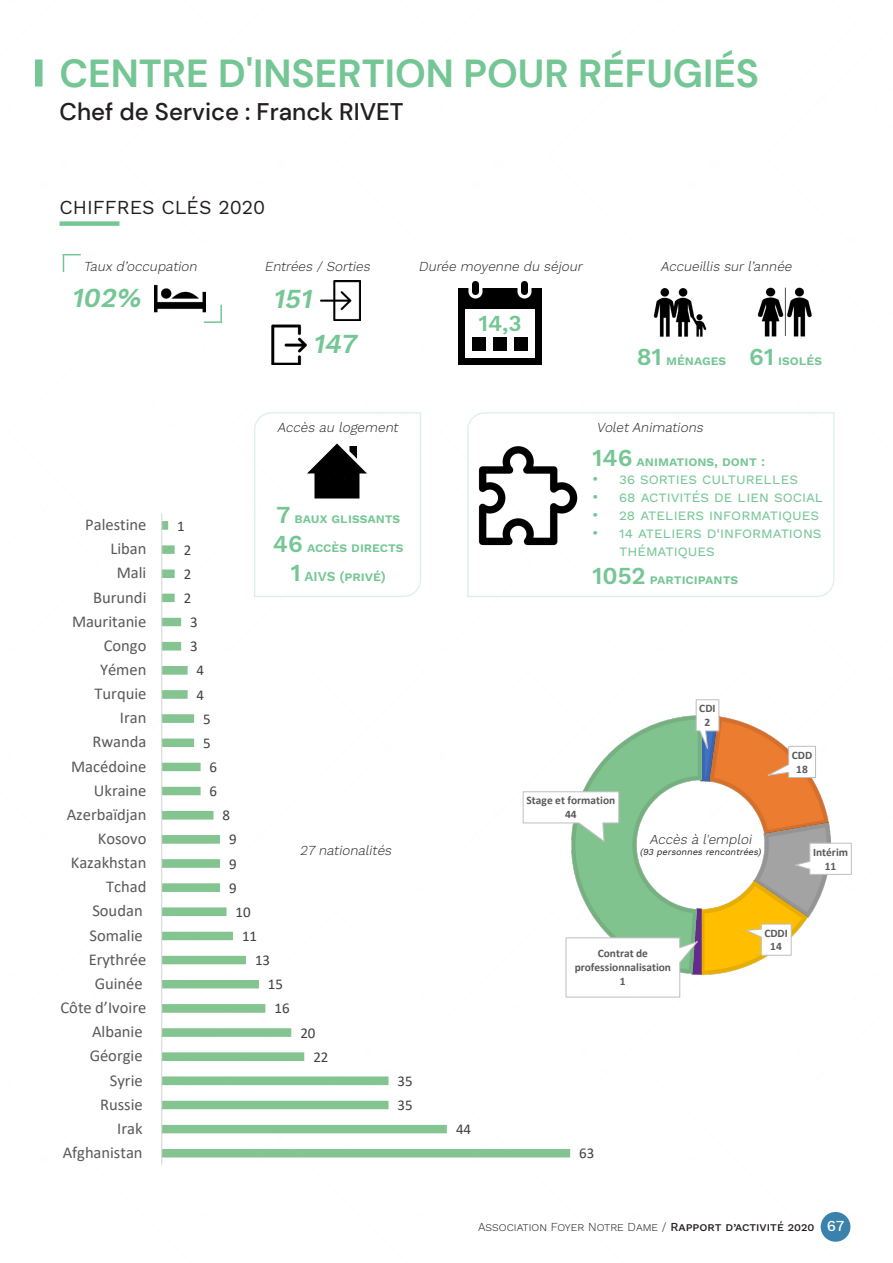
<style>
.page{position:relative;width:893px;height:1263px;background:#fff}
.page>*{position:absolute;margin:0;border:0;box-sizing:border-box;transform-origin:0 0}
.t1{font:700 39px "DM Sans";color:#75c695}
.t2{font:italic 600 27px "Work Sans";color:#75c695}
.t3{font:500 24px "DM Sans";color:#231f20}
.t4{font:600 22.5px "Work Sans";color:#75c695}
.t5{font:19.5px "Work Sans";color:#231f20}
.t6{font:16.5px "Calibri";color:#595959}
.t7{font:15px/18px "Work Sans";color:#75c695}
.t8{font:15px "Calibri";color:#404040}
.t9{font:italic 300 13.5px "Work Sans";color:#231f20}
.t10{font:600 13.5px "Work Sans";color:#75c695}
.t11{font:300 12px "Work Sans";color:#231f20}
.t12{font:700 11.4px/14px "Calibri";color:#595959;text-align:center}
.t13{font:italic 9px "Work Sans";color:#231f20}
.s1{font-size:24px}
.s2{font-weight:500}
.s3{font-weight:500;font-size:15px;color:#fff}
</style>
<div class="page">
<div style="left:821px;top:1212px;width:29px;height:30px;background:#3a82ab;border-radius:50%"></div>
<svg style="left:162px;top:521px;width:408px;height:636px"></svg>
<hr style="left:161px;top:513px;width:1px;height:652px;background:#d9d9d9">
<div style="left:35px;top:60px;width:8px;height:27px;background:#75c695"></div>
<div style="left:60px;top:221px;width:59px;height:5px;background:#75c695"></div>
<img style="left:155px;top:284px;width:50px;height:29px">
<img style="left:321px;top:281px;width:39px;height:40px">
<img style="left:271px;top:325px;width:36px;height:40px">
<img style="left:459px;top:281px;width:83px;height:84px">
<div style="left:466px;top:310px;width:69px;height:21px;background:#fff"></div>
<img style="left:654px;top:288px;width:53px;height:49px">
<img style="left:787px;top:287px;width:25px;height:50px">
<img style="left:757px;top:287px;width:26px;height:50px">
<hr style="left:785px;top:288px;width:1px;height:48px;background:#231f20">
<svg style="left:466px;top:412px;width:369px;height:186px"></svg>
<img style="left:475px;top:443px;width:105px;height:104px">
<div style="left:592px;top:443px;width:235px;height:141px;background:#fff"></div>
<svg style="left:253px;top:412px;width:169px;height:186px"></svg>
<div style="left:262px;top:501px;width:152px;height:83px;background:#fff"></div>
<img style="left:307px;top:442px;width:60px;height:59px">
<svg style="left:204px;top:305px;width:18px;height:18px"></svg>
<svg style="left:63px;top:254px;width:18px;height:18px"></svg>
<img style="left:701px;top:753px;width:8px;height:28px">
<img style="left:709px;top:717px;width:119px;height:105px">
<img style="left:754px;top:822px;width:76px;height:95px">
<img style="left:701px;top:881px;width:107px;height:93px">
<img style="left:571px;top:716px;width:130px;height:258px">
<svg style="left:695px;top:699px;width:25px;height:54px"></svg>
<svg style="left:764px;top:745px;width:52px;height:33px"></svg>
<svg style="left:792px;top:842px;width:60px;height:33px"></svg>
<svg style="left:743px;top:923px;width:49px;height:33px"></svg>
<svg style="left:565px;top:937px;width:135px;height:61px"></svg>
<svg style="left:522px;top:791px;width:98px;height:52px"></svg>
<p class="t1" style="left:60px;top:48px;width:701px">CENTRE D'INSERTION POUR RÉFUGIÉS</p>
<p class="t3" style="left:60px;top:97px;width:346px">Chef de Service : Franck RIVET</p>
<p class="t5" style="left:60px;top:196px;width:207px">CHIFFRES CLÉS 2020</p>
<p class="t9" style="left:84px;top:259px;width:118px">Taux d’occupation</p>
<p class="t2" style="left:71px;top:282px;width:77px">102%</p>
<p class="t9" style="left:264px;top:259px;width:110px">Entrées / Sorties</p>
<p class="t2" style="left:272px;top:283px;width:46px">151</p>
<p class="t2" style="left:312px;top:328px;width:51px">147</p>
<p class="t9" style="left:419px;top:259px;width:168px">Durée moyenne du séjour</p>
<p class="t4" style="left:479px;top:310px;width:45px">14,3</p>
<p class="t9" style="left:660px;top:259px;width:136px">Accueillis sur l’année</p>
<p class="t10" style="left:637px;top:352px;width:91px"><span class="s1">81</span> ménages</p>
<p class="t10" style="left:749px;top:352px;width:74px"><span class="s1">61</span> isolés</p>
<p class="t9" style="left:277px;top:419px;width:125px">Accès au logement</p>
<p class="t6" style="left:85px;top:513px;width:63px">Palestine</p>
<p class="t8" style="left:177px;top:515px;width:9px">1</p>
<p class="t6" style="left:110px;top:537px;width:38px">Liban</p>
<p class="t8" style="left:184px;top:539px;width:9px">2</p>
<p class="t6" style="left:117px;top:561px;width:31px">Mali</p>
<p class="t8" style="left:184px;top:563px;width:9px">2</p>
<p class="t10" style="left:276px;top:511px;width:125px"><span class="s1">7</span> baux glissants</p>
<p class="t10" style="left:273px;top:540px;width:132px"><span class="s1">46</span> accès directs</p>
<p class="t10" style="left:290px;top:569px;width:97px"><span class="s1">1</span> AIVS (privé)</p>
<p class="t9" style="left:597px;top:419px;width:111px">VoletAnimations</p>
<p class="t10" style="left:592px;top:453px;width:174px"><span class="s1">146</span> animations, dont :</p>
<p class="t7" style="left:592px;top:470px;width:207px">• 36 sorties culturelles</p>
<p class="t7" style="left:592px;top:488px;width:233px">• 68 activités de lien social</p>
<p class="t7" style="left:592px;top:506px;width:228px">• 28 ateliers informatiques</p>
<p class="t7" style="left:619px;top:524px;width:204px;text-indent:-27px">• 14 ateliers d'informations thématiques</p>
<p class="t10" style="left:592px;top:572px;width:147px"><span class="s1">1052</span> participants</p>
<p class="t6" style="left:93px;top:586px;width:55px">Burundi</p>
<p class="t8" style="left:184px;top:588px;width:9px">2</p>
<p class="t6" style="left:72px;top:610px;width:76px">Mauritanie</p>
<p class="t8" style="left:190px;top:612px;width:9px">3</p>
<p class="t6" style="left:104px;top:634px;width:44px">Congo</p>
<p class="t8" style="left:190px;top:636px;width:9px">3</p>
<p class="t6" style="left:100px;top:658px;width:48px">Yémen</p>
<p class="t8" style="left:197px;top:660px;width:9px">4</p>
<p class="t6" style="left:95px;top:682px;width:53px">Turquie</p>
<p class="t8" style="left:197px;top:684px;width:9px">4</p>
<p class="t6" style="left:120px;top:706px;width:28px">Iran</p>
<p class="t8" style="left:203px;top:708px;width:9px">5</p>
<p class="t12" style="left:699px;top:701px;width:18px">CDI<br>2</p>
<p class="t6" style="left:92px;top:730px;width:56px">Rwanda</p>
<p class="t8" style="left:203px;top:732px;width:9px">5</p>
<p class="t6" style="left:71px;top:755px;width:77px">Macédoine</p>
<p class="t8" style="left:210px;top:757px;width:9px">6</p>
<p class="t12" style="left:792px;top:748px;width:22px">CDD<br>18</p>
<p class="t6" style="left:94px;top:779px;width:54px">Ukraine</p>
<p class="t6" style="left:67px;top:803px;width:81px">Azerbaïdjan</p>
<p class="t8" style="left:210px;top:781px;width:9px">6</p>
<p class="t8" style="left:223px;top:805px;width:9px">8</p>
<p class="t12" style="left:527px;top:793px;width:90px">Stage et formation<br>44</p>
<p class="t6" style="left:98px;top:827px;width:50px">Kosovo</p>
<p class="t6" style="left:71px;top:851px;width:77px">Kazakhstan</p>
<p class="t8" style="left:229px;top:829px;width:9px">9</p>
<p class="t8" style="left:229px;top:853px;width:9px">9</p>
<p class="t9" style="left:649px;top:831px;width:106px">Accès à l'emploi</p>
<p class="t9" style="left:300px;top:843px;width:96px">27 nationalités</p>
<p class="t13" style="left:640px;top:846px;width:125px">(93 personnes rencontrées)</p>
<p class="t12" style="left:813px;top:845px;width:37px">Intérim<br>11</p>
<p class="t6" style="left:106px;top:875px;width:42px">Tchad</p>
<p class="t8" style="left:229px;top:877px;width:9px">9</p>
<p class="t6" style="left:92px;top:899px;width:52px">Soudan</p>
<p class="t8" style="left:236px;top:901px;width:17px">10</p>
<p class="t6" style="left:89px;top:924px;width:55px">Somalie</p>
<p class="t8" style="left:242px;top:926px;width:17px">11</p>
<p class="t6" style="left:89px;top:948px;width:59px">Erythrée</p>
<p class="t8" style="left:255px;top:950px;width:17px">13</p>
<p class="t6" style="left:95px;top:972px;width:50px">Guinée</p>
<p class="t8" style="left:268px;top:974px;width:17px">15</p>
<p class="t12" style="left:575px;top:946px;width:98px">Contrat de professionnalisation<br>1</p>
<p class="t12" style="left:764px;top:926px;width:25px">CDDI<br>14</p>
<p class="t6" style="left:60px;top:996px;width:88px">Côte d’Ivoire</p>
<p class="t8" style="left:274px;top:998px;width:17px">16</p>
<p class="t6" style="left:92px;top:1020px;width:52px">Albanie</p>
<p class="t8" style="left:300px;top:1022px;width:17px">20</p>
<p class="t6" style="left:90px;top:1044px;width:54px">Géorgie</p>
<p class="t8" style="left:313px;top:1046px;width:17px">22</p>
<p class="t6" style="left:110px;top:1068px;width:34px">Syrie</p>
<p class="t8" style="left:398px;top:1070px;width:17px">35</p>
<p class="t6" style="left:100px;top:1093px;width:44px">Russie</p>
<p class="t8" style="left:398px;top:1095px;width:17px">35</p>
<p class="t6" style="left:117px;top:1117px;width:27px">Irak</p>
<p class="t8" style="left:456px;top:1119px;width:17px">44</p>
<p class="t6" style="left:63px;top:1141px;width:81px">Afghanistan</p>
<p class="t8" style="left:579px;top:1143px;width:17px">63</p>
<p class="t11" style="left:478px;top:1220px;width:368px">Association Foyer Notre Dame / <span class="s2">Rapport d’activité 2020</span> <span class="s3">67</span></p>
</div>
